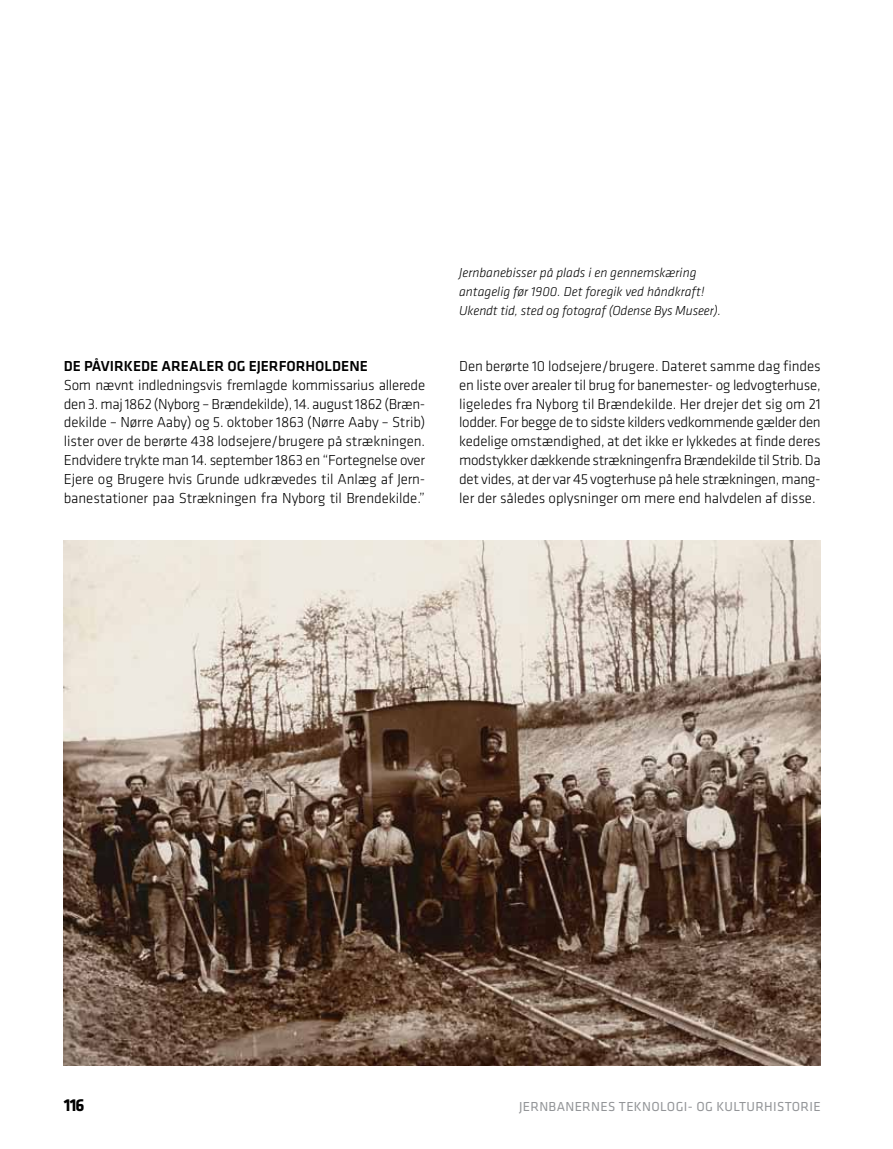
<style>
.page{position:relative;width:893px;height:1149px;background:#fff}
.page>*{position:absolute;margin:0;border:0;box-sizing:border-box;transform-origin:0 0}
.t1{font:700 18px "Klavika";color:#000}
.t2{font:300 15px/18.8px "Klavika";letter-spacing:-.005em;color:#000;text-align:justify}
.t3{font:500 15px "Klavika";color:#000}
.t4{font:italic 300 13.5px/18.8px "Klavika";color:#000}
.t5{font:13.5px "Klavika";letter-spacing:.025em;color:#939598}
</style>
<div class="page">
<img style="left:64px;top:540px;width:757px;height:525px">
<p class="t3" style="left:64px;top:356px;width:306px">DE PÅVIRKEDE AREALER OG EJERFORHOLDENE</p>
<p class="t2" style="left:64px;top:375px;width:363px">Som nævnt indledningsvis fremlagde kommissarius allerede den 3. maj 1862 (Nyborg – Brændekilde), 14. august 1862 (Bræn&shy;dekilde – Nørre Aaby) og 5. oktober 1863 (Nørre Aaby – Strib) lister over de berørte 438 lodsejere/brugere på strækningen.<br>Endvidere trykte man 14. september 1863 en “Fortegnelse over Ejere og Brugere hvis Grunde udkrævedes til Anlæg af Jern&shy;banestationer paa Strækningen fra Nyborg til Brendekilde.”</p>
<p class="t4" style="left:459px;top:263px;width:263px">Jernbanebisser på plads i en gennemskæring antagelig før 1900. Det foregik ved håndkraft!<br>Ukendt tid, sted og fotograf (Odense Bys Museer).</p>
<p class="t2" style="left:459px;top:356px;width:363px">Den berørte 10 lodsejere/brugere. Dateret samme dag findes en liste over arealer til brug for banemester- og ledvogterhuse, ligeledes fra Nyborg til Brændekilde. Her drejer det sig om 21 lodder. For begge de to sidste kilders vedkommende gælder den kedelige omstændighed, at det ikke er lykkedes at finde deres modstykker dækkende strækningenfra Brændekilde til Strib. Da det vides, at der var 45 vogterhuse på hele strækningen, mang&shy;ler der således oplysninger om mere end halvdelen af disse.</p>
<p class="t1" style="left:64px;top:1092px;width:22px">116</p>
<p class="t5" style="left:519px;top:1097px;width:303px">JERNBANERNES TEKNOLOGI- OG KULTURHISTORIE</p>
</div>
